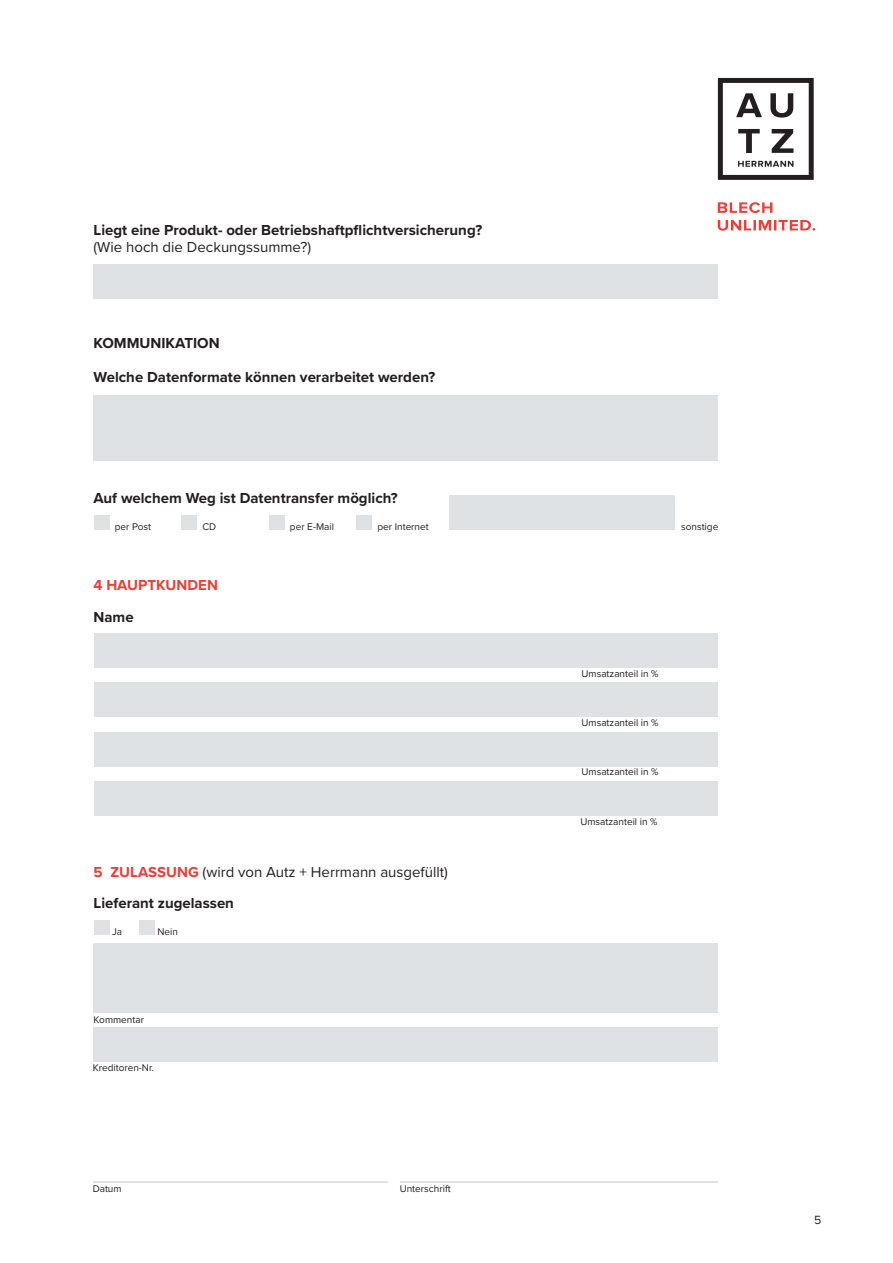
<style>
.page{position:relative;width:893px;height:1263px;background:#fff}
.page>*{position:absolute;margin:0;border:0;box-sizing:border-box;transform-origin:0 0}
.t1{font:700 15px "Proxima Nova";color:#231f20}
.t2{font:15px/31.7px "Proxima Nova";color:#231f20}
.t3{font:700 15px "Proxima Nova";color:#ee3e35}
.t4{font:12.3px "Proxima Nova";color:#231f20}
.t5{font:10.05px "Proxima Nova";color:#231f20}
.s1{font-weight:700;color:#ee3e35}
.s2{font-weight:700}
</style>
<div class="page">
<svg style="left:718px;top:78px;width:96px;height:102px"></svg>
<svg style="left:718px;top:220px;width:97px;height:11px"></svg>
<svg style="left:718px;top:202px;width:54px;height:11px"></svg>
<div style="left:94px;top:395px;width:624px;height:66px;background:#dfe2e5"></div>
<div style="left:94px;top:515px;width:15px;height:15px;background:#dfe2e5"></div>
<div style="left:181px;top:515px;width:16px;height:15px;background:#dfe2e5"></div>
<div style="left:269px;top:515px;width:16px;height:15px;background:#dfe2e5"></div>
<div style="left:356px;top:515px;width:16px;height:15px;background:#dfe2e5"></div>
<div style="left:449px;top:495px;width:226px;height:34px;background:#dfe2e5"></div>
<div style="left:94px;top:634px;width:486px;height:34px;background:#dfe2e5"></div>
<div style="left:581px;top:634px;width:137px;height:34px;background:#dfe2e5"></div>
<div style="left:94px;top:683px;width:486px;height:34px;background:#dfe2e5"></div>
<div style="left:581px;top:683px;width:137px;height:34px;background:#dfe2e5"></div>
<div style="left:94px;top:732px;width:486px;height:34px;background:#dfe2e5"></div>
<div style="left:581px;top:732px;width:137px;height:34px;background:#dfe2e5"></div>
<div style="left:94px;top:782px;width:486px;height:34px;background:#dfe2e5"></div>
<div style="left:581px;top:782px;width:137px;height:34px;background:#dfe2e5"></div>
<div style="left:139px;top:920px;width:16px;height:15px;background:#dfe2e5"></div>
<div style="left:94px;top:943px;width:624px;height:70px;background:#dfe2e5"></div>
<div style="left:94px;top:920px;width:15px;height:15px;background:#dfe2e5"></div>
<div style="left:94px;top:1027px;width:624px;height:35px;background:#dfe2e5"></div>
<hr style="left:94px;top:1181px;width:294px;height:2px;background:#dfe2e5">
<hr style="left:401px;top:1181px;width:317px;height:2px;background:#dfe2e5">
<div style="left:94px;top:265px;width:624px;height:34px;background:#dfe2e5"></div>
<p class="t1" style="left:94px;top:219px;width:390px">Liegt eine Produkt- oder Betriebshaftpflichtversicherung?</p>
<p class="t2" style="left:94px;top:231px;width:219px">(Wie hoch die Deckungssumme?)</p>
<p class="t1" style="left:94px;top:332px;width:128px">KOMMUNIKATION</p>
<p class="t1" style="left:94px;top:366px;width:343px">Welche Datenformate können verarbeitet werden?</p>
<p class="t1" style="left:94px;top:487px;width:306px">Auf welchem Weg ist Datentransfer möglich?</p>
<p class="t5" style="left:115px;top:519px;width:38px">per Post</p>
<p class="t5" style="left:202px;top:519px;width:15px">CD</p>
<p class="t5" style="left:290px;top:519px;width:46px">per E-Mail</p>
<p class="t5" style="left:377px;top:519px;width:53px">per Internet</p>
<p class="t5" style="left:681px;top:519px;width:39px">sonstige</p>
<p class="t3" style="left:94px;top:574px;width:126px">4 HAUPTKUNDEN</p>
<p class="t1" style="left:94px;top:605px;width:42px">Name</p>
<p class="t2" style="left:94px;top:855px;width:356px"><span class="s1">5 ZULASSUNG</span> (wird von Autz + Herrmann ausgefü llt)<br><span class="s2">Lieferant zugelassen</span></p>
<p class="t5" style="left:112px;top:924px;width:12px">Ja</p>
<p class="t5" style="left:157px;top:924px;width:22px">Nein</p>
<p class="t5" style="left:94px;top:1012px;width:52px">Kommentar</p>
<p class="t5" style="left:93px;top:1060px;width:63px">Kreditoren-Nr.</p>
<p class="t5" style="left:93px;top:1181px;width:30px">Datum</p>
<p class="t5" style="left:400px;top:1181px;width:53px">Unterschrift</p>
<p class="t5" style="left:581px;top:666px;width:79px">Umsatzanteil in %</p>
<p class="t5" style="left:581px;top:715px;width:79px">Umsatzanteil in %</p>
<p class="t5" style="left:581px;top:764px;width:79px">Umsatzanteil in %</p>
<p class="t5" style="left:580px;top:814px;width:79px">Umsatzanteil in %</p>
<p class="t4" style="left:814px;top:1211px;width:9px">5</p>
</div>
